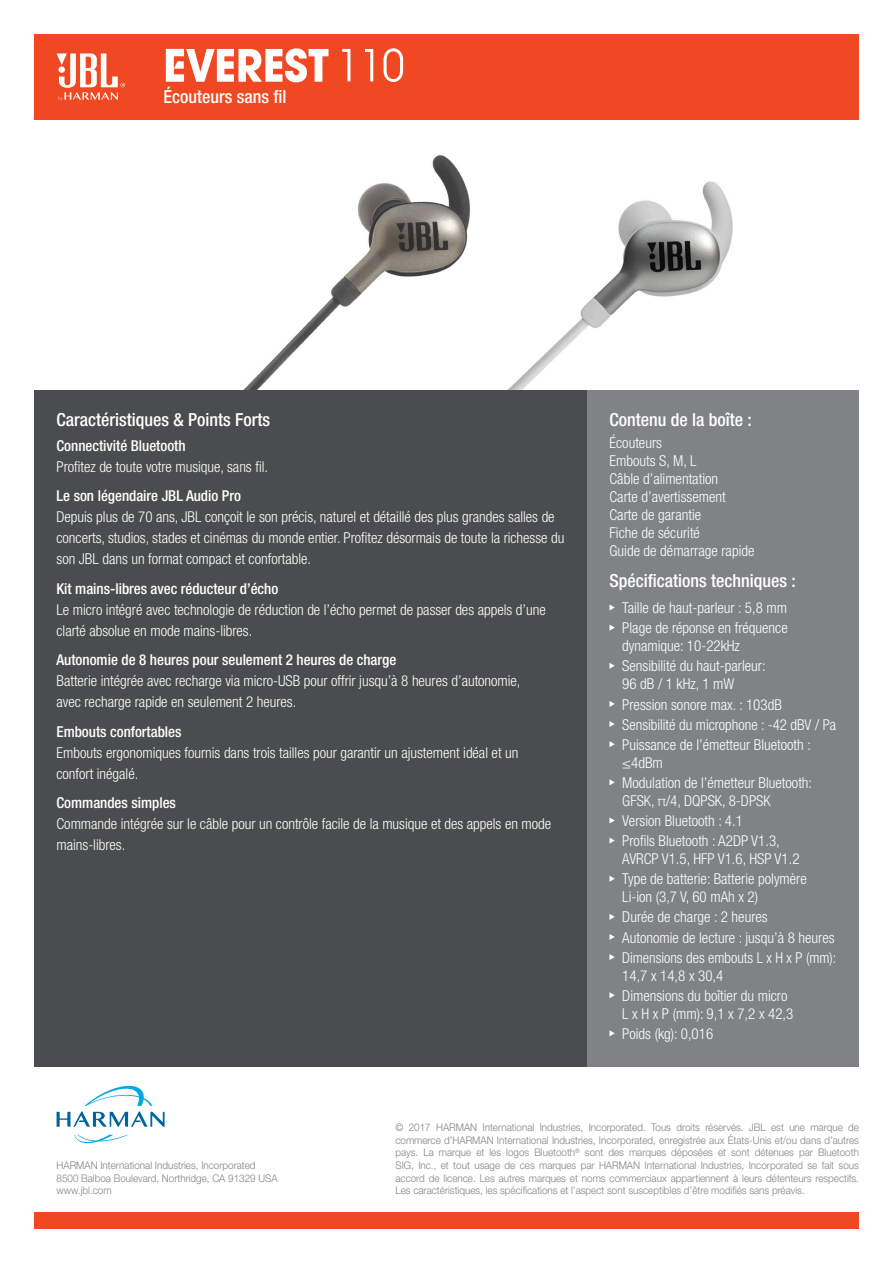
<style>
.page{position:relative;width:893px;height:1263px;background:#fff}
.page>*{position:absolute;margin:0;border:0;box-sizing:border-box;transform-origin:0 0}
.t1{font:500 condensed 18px "Helvetica Neue LT Pro";color:#fff}
.t2{font:300 condensed 15px/18px "Helvetica Neue LT Pro";color:#fff}
.t3{font:500 condensed 15px "Helvetica Neue LT Pro";color:#fff}
.t4{font:300 10.5px/12.6px "Helvetica Neue LT Std";color:#808285;text-align:justify;scale:.94 1}
.t5{font:300 10.5px "Helvetica Neue LT Pro";color:#808285;scale:.94 1}
</style>
<div class="page">
<img style="left:243px;top:314px;width:73px;height:76px">
<img style="left:316px;top:155px;width:417px;height:235px">
<div style="left:34px;top:1213px;width:825px;height:16px;background:#f04822"></div>
<svg style="left:74px;top:1135px;width:54px;height:8px"></svg>
<svg style="left:57px;top:1085px;width:108px;height:42px"></svg>
<div style="left:34px;top:34px;width:825px;height:85px;background:#f04822"></div>
<svg style="left:57px;top:53px;width:68px;height:48px"></svg>
<svg style="left:166px;top:48px;width:162px;height:34px"></svg>
<svg style="left:342px;top:49px;width:8px;height:32px"></svg>
<svg style="left:365px;top:49px;width:8px;height:32px"></svg>
<svg style="left:383px;top:48px;width:20px;height:34px"></svg>
<div style="left:34px;top:390px;width:553px;height:677px;background:#4b4c4d"></div>
<div style="left:587px;top:390px;width:272px;height:677px;background:#808285"></div>
<svg style="left:609px;top:604px;width:6px;height:6px"></svg>
<svg style="left:609px;top:625px;width:6px;height:6px"></svg>
<svg style="left:609px;top:663px;width:6px;height:6px"></svg>
<svg style="left:609px;top:701px;width:6px;height:6px"></svg>
<svg style="left:609px;top:721px;width:6px;height:6px"></svg>
<svg style="left:609px;top:741px;width:6px;height:6px"></svg>
<svg style="left:609px;top:779px;width:6px;height:6px"></svg>
<svg style="left:609px;top:817px;width:6px;height:6px"></svg>
<svg style="left:609px;top:837px;width:6px;height:6px"></svg>
<svg style="left:609px;top:876px;width:6px;height:6px"></svg>
<svg style="left:609px;top:914px;width:6px;height:6px"></svg>
<svg style="left:609px;top:934px;width:6px;height:6px"></svg>
<svg style="left:609px;top:954px;width:6px;height:6px"></svg>
<svg style="left:609px;top:992px;width:6px;height:6px"></svg>
<svg style="left:609px;top:1030px;width:6px;height:6px"></svg>
<p class="t1" style="left:163px;top:86px;width:124px">Écouteurs sans fil</p>
<p class="t1" style="left:57px;top:408px;width:215px">Caractéristiques &amp; Points Forts</p>
<p class="t3" style="left:57px;top:437px;width:131px">Connectivité Bluetooth</p>
<p class="t2" style="left:57px;top:457px;width:213px">Profitez de toute votre musique, sans fil.</p>
<p class="t3" style="left:57px;top:487px;width:186px">Le son légendaire JBL Audio Pro</p>
<p class="t2" style="left:57px;top:506px;width:509px;line-height:21px">Depuis plus de 70 ans, JBL conçoit le son précis, naturel et détaillé des plus grandes salles de concerts, studios, stades et cinémas du monde entier. Profitez désormais de toute la richesse du son JBL dans un format compact et confortable.</p>
<p class="t3" style="left:57px;top:580px;width:223px">Kit mains-libres avec réducteur d’écho</p>
<p class="t2" style="left:57px;top:599px;width:491px;line-height:21px">Le micro intégré avec technologie de réduction de l’écho permet de passer des appels d’une clarté absolue en mode mains-libres.</p>
<p class="t3" style="left:57px;top:651px;width:341px">Autonomie de 8 heures pour seulement 2 heures de charge</p>
<p class="t2" style="left:57px;top:670px;width:465px;line-height:21px">Batterie intégrée avec recharge via micro-USB pour offrir jusqu’à 8 heures d’autonomie, avec recharge rapide en seulement 2 heures.</p>
<p class="t3" style="left:57px;top:723px;width:126px">Embouts confortables</p>
<p class="t2" style="left:57px;top:742px;width:463px;line-height:21px">Embouts ergonomiques fournis dans trois tailles pour garantir un ajustement idéal et un confort inégalé.</p>
<p class="t3" style="left:57px;top:794px;width:121px">Commandes simples</p>
<p class="t2" style="left:57px;top:813px;width:496px;line-height:21px">Commande intégrée sur le câble pour un contrôle facile de la musique et des appels en mode mains-libres.</p>
<p class="t1" style="left:609px;top:408px;width:144px">Contenu de la boîte :</p>
<p class="t2" style="left:609px;top:433px;width:54px">Écouteurs</p>
<p class="t2" style="left:609px;top:451px;width:88px">Embouts S, M, L</p>
<p class="t2" style="left:609px;top:469px;width:110px">Câble d’alimentation</p>
<p class="t2" style="left:609px;top:487px;width:118px">Carte d’avertissement</p>
<p class="t2" style="left:609px;top:505px;width:93px">Carte de garantie</p>
<p class="t2" style="left:609px;top:523px;width:92px">Fiche de sécurité</p>
<p class="t2" style="left:609px;top:541px;width:147px">Guide de démarrage rapide</p>
<p class="t1" style="left:609px;top:569px;width:188px">Spécifications techniques :</p>
<p class="t2" style="left:622px;top:599px;width:166px">Taille de haut-parleur : 5,8 mm</p>
<p class="t2" style="left:622px;top:619px;width:167px">Plage de réponse en fréquence dynamique: 10-22kHz</p>
<p class="t2" style="left:622px;top:657px;width:145px">Sensibilité du haut-parleur:<br>96 dB / 1 kHz, 1 mW</p>
<p class="t2" style="left:622px;top:695px;width:161px">Pression sonore max. : 103dB</p>
<p class="t2" style="left:622px;top:715px;width:215px">Sensibilité du microphone : -42 dBV / Pa</p>
<p class="t2" style="left:622px;top:735px;width:190px">Puissance de l’émetteur Bluetooth : ≤4dBm</p>
<p class="t2" style="left:622px;top:773px;width:191px">Modulation de l’émetteur Bluetooth:<br>GFSK, π/4, DQPSK, 8-DPSK</p>
<p class="t2" style="left:622px;top:812px;width:122px">Version Bluetooth : 4.1</p>
<p class="t2" style="left:622px;top:832px;width:179px">Profils Bluetooth : A2DP V1.3,<br>AVRCP V1.5, HFP V1.6, HSP V1.2</p>
<p class="t2" style="left:622px;top:870px;width:186px">Type de batterie: Batterie polymère<br>Li-ion (3,7 V, 60 mAh x 2)</p>
<p class="t2" style="left:622px;top:908px;width:147px">Durée de charge : 2 heures</p>
<p class="t2" style="left:622px;top:928px;width:214px">Autonomie de lecture : jusqu’à 8 heures</p>
<p class="t2" style="left:622px;top:948px;width:216px">Dimensions des embouts L x H x P (mm):<br>14,7 x 14,8 x 30,4</p>
<p class="t2" style="left:622px;top:986px;width:173px">Dimensions du boîtier du micro<br>L x H x P (mm): 9,1 x 7,2 x 42,3</p>
<p class="t2" style="left:622px;top:1024px;width:92px">Poids (kg): 0,016</p>
<p class="t5" style="left:57px;top:1159px;width:213px">HARMAN International Industries, Incorporated</p>
<p class="t5" style="left:57px;top:1171px;width:237px">8500 Balboa Boulevard, Northridge, CA 91329 USA</p>
<p class="t5" style="left:57px;top:1184px;width:60px">www.jbl.com</p>
<p class="t4" style="left:395px;top:1121px;width:495px">© 2017 HARMAN International Industries, Incorporated. Tous droits réservés. JBL est une marque de commerce d’HARMAN International Industries, Incorporated, enregistrée aux États-Unis et/ou dans d’autres pays. La marque et les logos Bluetooth<sup>®</sup> sont des marques déposées et sont détenues par Bluetooth SIG, Inc., et tout usage de ces marques par HARMAN International Industries, Incorporated se fait sous accord de licence. Les autres marques et noms commerciaux appartiennent à leurs détenteurs respectifs.<br>Les caractéristiques, les spécifications et l’aspect sont susceptibles d’être modifiés sans préavis.</p>
</div>
